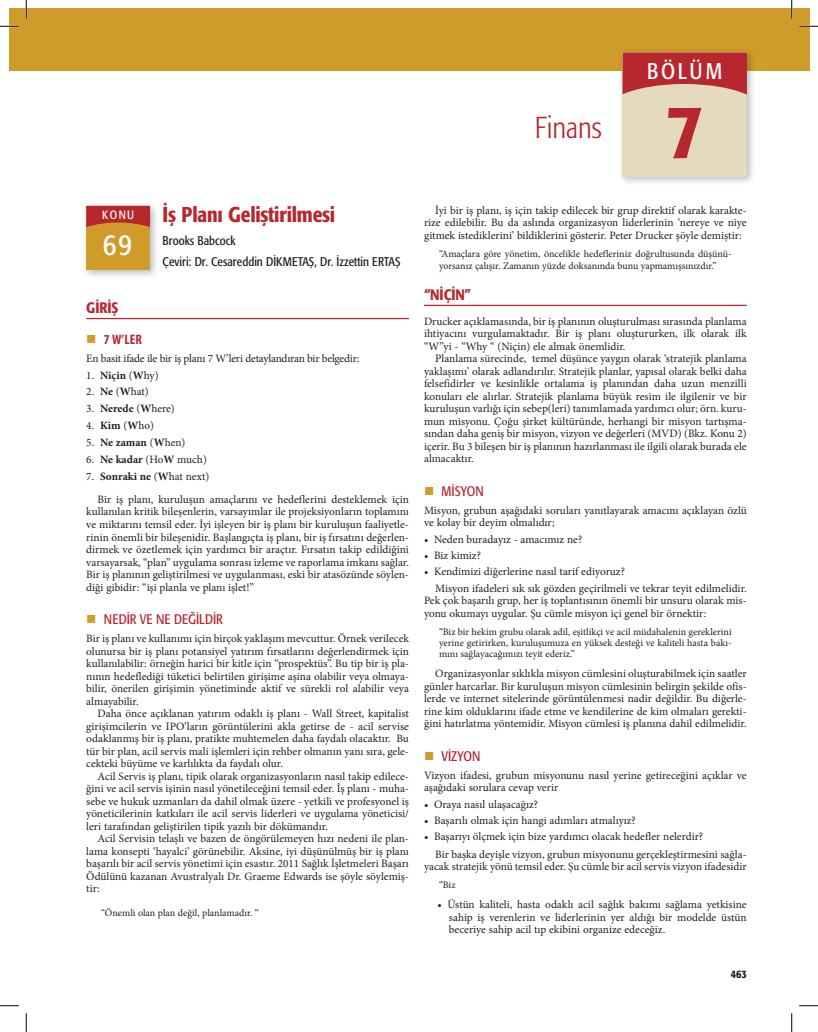
<style>
.page{position:relative;width:818px;height:1032px;background:#fff}
.page>*{position:absolute;margin:0;border:0;box-sizing:border-box;transform-origin:0 0}
.SN{font:500 condensed 77.5px "Formata";color:#b7282e}
.section_title{font:300 condensed 30px "Formata";color:#b7282e}
.chapter_number{font:condensed 30px "Formata";color:#fff}
.SO{font:condensed 22.5px "Formata";letter-spacing:.12em;color:#fff}
.chapter_title{font:500 condensed 21.25px "Formata";letter-spacing:-.01em;color:#b7282e}
.baslık_1{font:500 condensed 15px "Formata";color:#b7282e}
.t1{font:condensed 13.75px "Formata";color:#b7282e}
.t2{font:700 condensed 13.75px "Myriad Pro";color:#b7282e}
.chapter_author{font:condensed 12.5px "Formata";color:#231f20}
.t3{font:condensed 11.88px "Formata";color:#fff}
.paragraf{font:11.25px/12.5px "Minion Pro";color:#231f20;text-align:justify}
.text_first{font:11.25px "Minion Pro";letter-spacing:-.02em;color:#231f20}
.t4{font:700 11.25px "Minion Pro";letter-spacing:-.005em;color:#231f20}
.t5{font:500 condensed 11.25px "Formata";color:#231f20}
.giriş_cümlesi{font:10px/11.2px "Minion Pro";color:#231f20}
.s1{font-weight:700}
.s2{font-weight:400}
</style>
<div class="page">
<hr style="left:86px;top:318px;width:323px;height:1px;background:#b7282e">
<div style="left:9px;top:9px;width:800px;height:62px;background:#cf9b2a"></div>
<div style="left:618px;top:48px;width:138px;height:138px;background:#231f20;opacity:.3"></div>
<div style="left:622px;top:52px;width:125px;height:125px;background:#e6dabe"></div>
<svg style="left:622px;top:52px;width:125px;height:42px"></svg>
<div style="left:82px;top:201px;width:77px;height:78px;background:#231f20;opacity:.3"></div>
<div style="left:86px;top:206px;width:64px;height:63px;background:#cf9b2a"></div>
<svg style="left:86px;top:206px;width:64px;height:21px"></svg>
<hr style="left:424px;top:305px;width:322px;height:1px;background:#b7282e">
<svg style="left:0;top:25px;width:19px;height:2px"></svg>
<svg style="left:799px;top:25px;width:19px;height:2px"></svg>
<svg style="left:0;top:1005px;width:19px;height:1px"></svg>
<svg style="left:799px;top:1005px;width:19px;height:1px"></svg>
<svg style="left:25px;top:0;width:2px;height:19px"></svg>
<svg style="left:25px;top:1013px;width:2px;height:18px"></svg>
<svg style="left:790px;top:0;width:2px;height:19px"></svg>
<svg style="left:791px;top:1013px;width:1px;height:18px"></svg>
<p class="SO" style="left:647px;top:58px;width:77px">BÖLÜM</p>
<p class="section_title" style="left:535px;top:111px;width:68px">Finans</p>
<p class="SN" style="left:666px;top:84px;width:39px">7</p>
<p class="t3" style="left:102px;top:208px;width:33px">KONU</p>
<p class="chapter_number" style="left:103px;top:227px;width:31px">69</p>
<p class="chapter_title" style="left:162px;top:201px;width:174px">İş Planı Geliştirilmesi</p>
<p class="chapter_author" style="left:162px;top:234px;width:75px">Brooks Babcock</p>
<p class="chapter_author" style="left:162px;top:254px;width:239px">Çeviri: Dr. Cesareddin DİKMETAŞ, Dr. İzzettin ERTAŞ</p>
<p class="baslık_1" style="left:86px;top:298px;width:34px">GİRİŞ</p>
<p class="t2" style="left:104px;top:331px;width:40px">7 W’LER</p>
<p class="text_first" style="left:86px;top:351px;width:275px">En basit ifade ile bir iş planı 7 W’leri detaylandıran bir belgedir:</p>
<p class="paragraf" style="left:86px;top:368px;width:74px">1. <span class="s1">Niçin</span> (<span class="s1">W</span>hy)</p>
<p class="paragraf" style="left:86px;top:385px;width:64px">2. <span class="s1">Ne</span> (<span class="s1">W</span>hat)</p>
<p class="paragraf" style="left:86px;top:402px;width:90px">3. <span class="s1">Nerede</span> (<span class="s1">W</span>here)</p>
<p class="paragraf" style="left:86px;top:419px;width:69px">4. <span class="s1">Kim</span> (<span class="s1">W</span>ho)</p>
<p class="t4" style="left:86px;top:434px;width:101px"><span class="s2">5.</span> Ne zaman <span class="s2">(</span>W<span class="s2">hen)</span></p>
<p class="paragraf" style="left:86px;top:453px;width:122px">6. <span class="s1">Ne kadar</span> (Ho<span class="s1">W</span> much)</p>
<p class="paragraf" style="left:86px;top:470px;width:125px">7. <span class="s1">Sonraki ne</span> (<span class="s1">W</span>hat next)</p>
<p class="paragraf" style="left:86px;top:493px;width:324px;text-indent:11px">Bir iş planı, kuruluşun amaçlarını ve hedeflerini desteklemek için kullanılan kritik bileşenlerin, varsayımlar ile projeksiyonların toplamını ve miktarını temsil eder. İyi işleyen bir iş planı bir kuruluşun faaliyetle&shy;rinin önemli bir bileşenidir. Başlangıçta iş planı, bir iş fırsatını değerlen&shy;dirmek ve özetlemek için yardımcı bir araçtır. Fırsatın takip edildiğini varsayarsak, “plan’’ uygulama sonrası izleme ve raporlama imkanı sağlar.<br>Bir iş planının geliştirilmesi ve uygulanması, eski bir atasözünde söylen&shy;diği gibidir: “işi planla ve planı işlet!”</p>
<p class="t1" style="left:104px;top:611px;width:120px">NEDİR VE NE DEĞİLDİR</p>
<p class="paragraf" style="left:86px;top:632px;width:324px">Bir iş planı ve kullanımı için birçok yaklaşım mevcuttur. Örnek verilecek olunursa bir iş planı potansiyel yatırım fırsatlarını değerlendirmek için kullanılabilir: örneğin harici bir kitle için “prospektüs”. Bu tip bir iş pla&shy;nının hedeflediği tüketici belirtilen girişime aşina olabilir veya olmaya&shy;bilir, önerilen girişimin yönetiminde aktif ve sürekli rol alabilir veya almayabilir.</p>
<p class="paragraf" style="left:86px;top:707px;width:324px;text-indent:11px">Daha önce açıklanan yatırım odaklı iş planı - Wall Street, kapitalist girişimcilerin ve IPO’ların görüntülerini akla getirse de - acil servise odaklanmış bir iş planı, pratikte muhtemelen daha faydalı olacaktır. Bu tür bir plan, acil servis mali işlemleri için rehber olmanın yanı sıra, gele&shy;cekteki büyüme ve karlılıkta da faydalı olur.</p>
<p class="paragraf" style="left:86px;top:770px;width:324px;text-indent:11px">Acil Servis iş planı, tipik olarak organizasyonların nasıl takip edilece&shy;ğini ve acil servis işinin nasıl yönetileceğini temsil eder. İş planı - muha&shy;sebe ve hukuk uzmanları da dahil olmak üzere - yetkili ve profesyonel iş yöneticilerinin katkıları ile acil servis liderleri ve uygulama yöneticisi/ leri tarafından geliştirilen tipik yazılı bir dökümandır.</p>
<p class="paragraf" style="left:86px;top:832px;width:324px;text-indent:11px">Acil Servisin telaşlı ve bazen de öngörülemeyen hızı nedeni ile plan&shy;lama konsepti ‘hayalci’ görünebilir. Aksine, iyi düşünülmüş bir iş planı başarılı bir acil servis yönetimi için esastır. 2011 Sağlık İşletmeleri Başarı Ödülünü kazanan Avustralyalı Dr. Graeme Edwards ise şöyle söylemiş&shy;tir:</p>
<p class="giriş_cümlesi" style="left:101px;top:907px;width:159px">“Önemli olan plan değil, planlamadır. “</p>
<p class="paragraf" style="left:424px;top:204px;width:324px;text-indent:11px">İyi bir iş planı, iş için takip edilecek bir grup direktif olarak karakte&shy;rize edilebilir. Bu da aslında organizasyon liderlerinin ‘nereye ve niye gitmek istediklerini’ bildiklerini gösterir. Peter Drucker şöyle demiştir:</p>
<p class="giriş_cümlesi" style="left:439px;top:248px;width:294px">“Amaçlara göre yönetim, öncelikle hedefleriniz doğrultusunda düşünü&shy;yorsanız çalışır. Zamanın yüzde doksanında bunu yapmamışsınızdır.”</p>
<p class="baslık_1" style="left:424px;top:285px;width:49px">“NİÇİN”</p>
<p class="paragraf" style="left:424px;top:315px;width:324px">Drucker açıklamasında, bir iş planının oluşturulması sırasında planlama ihtiyacını vurgulamaktadır. Bir iş planı oluştururken, ilk olarak ilk “W”yi - “Why “ (Niçin) ele almak önemlidir.</p>
<p class="paragraf" style="left:424px;top:352px;width:324px;text-indent:11px">Planlama sürecinde, temel düşünce yaygın olarak ‘stratejik planlama yaklaşımı’ olarak adlandırılır. Stratejik planlar, yapısal olarak belki daha felsefidirler ve kesinlikle ortalama iş planından daha uzun menzilli konuları ele alırlar. Stratejik planlama büyük resim ile ilgilenir ve bir kuruluşun varlığı için sebep(leri) tanımlamada yardımcı olur; örn. kuru&shy;mun misyonu. Çoğu şirket kültüründe, herhangi bir misyon tartışma&shy;sından daha geniş bir misyon, vizyon ve değerleri (MVD) (Bkz. Konu 2) içerir. Bu 3 bileşen bir iş planının hazırlanması ile ilgili olarak burada ele alınacaktır.</p>
<p class="t1" style="left:441px;top:483px;width:44px">MİSYON</p>
<p class="paragraf" style="left:424px;top:504px;width:324px">Misyon, grubun aşağıdaki soruları yanıtlayarak amacını açıklayan özlü ve kolay bir deyim olmalıdır;</p>
<p class="paragraf" style="left:424px;top:533px;width:160px">• Neden buradayız - amacımız ne?</p>
<p class="paragraf" style="left:424px;top:549px;width:58px">• Biz kimiz?</p>
<p class="paragraf" style="left:424px;top:565px;width:202px">• Kendimizi diğerlerine nasıl tarif ediyoruz?</p>
<p class="paragraf" style="left:424px;top:581px;width:324px;text-indent:11px">Misyon ifadeleri sık sık gözden geçirilmeli ve tekrar teyit edilmelidir.<br>Pek çok başarılı grup, her iş toplantısının önemli bir unsuru olarak mis&shy;yonu okumayı uygular. Şu cümle misyon içi genel bir örnektir:</p>
<p class="giriş_cümlesi" style="left:439px;top:626px;width:294px;text-align:justify">“Biz bir hekim grubu olarak adil, eşitlikçi ve acil müdahalenin gereklerini yerine getirirken, kuruluşumuza en yüksek desteği ve kaliteli hasta bakı&shy;mını sağlayacağımızı teyit ederiz.”</p>
<p class="paragraf" style="left:424px;top:667px;width:324px;text-indent:11px">Organizasyonlar sıklıkla misyon cümlesini oluşturabilmek için saatler günler harcarlar. Bir kuruluşun misyon cümlesinin belirgin şekilde ofis&shy;lerde ve internet sitelerinde görüntülenmesi nadir değildir. Bu diğerle&shy;rine kim olduklarını ifade etme ve kendilerine de kim olmaları gerekti&shy;ğini hatırlatma yöntemidir. Misyon cümlesi iş planına dahil edilmelidir.</p>
<p class="t1" style="left:441px;top:747px;width:40px">VİZYON</p>
<p class="paragraf" style="left:424px;top:768px;width:324px">Vizyon ifadesi, grubun misyonunu nasıl yerine getireceğini açıklar ve aşağıdaki sorulara cevap verir</p>
<p class="paragraf" style="left:424px;top:797px;width:116px">• Oraya nasıl ulaşacağız?</p>
<p class="paragraf" style="left:424px;top:813px;width:213px">• Başarılı olmak için hangi adımları atmalıyız?</p>
<p class="paragraf" style="left:424px;top:830px;width:280px">• Başarıyı ölçmek için bize yardımcı olacak hedefler nelerdir?</p>
<p class="paragraf" style="left:424px;top:847px;width:324px;text-align:right">Bir başka deyişle vizyon, grubun misyonunu gerçekleştirmesini sağla&shy;yacak stratejik yönü temsil eder. Şu cümle bir acil servis vizyon ifadesidir</p>
<p class="giriş_cümlesi" style="left:439px;top:879px;width:18px">“Biz</p>
<p class="paragraf" style="left:449px;top:898px;width:299px;text-indent:-11px">• Üstün kaliteli, hasta odaklı acil sağlık bakımı sağlama yetkisine sahip iş verenlerin ve liderlerinin yer aldığı bir modelde üstün beceriye sahip acil tıp ekibini organize edeceğiz.</p>
<p class="t5" style="left:730px;top:967px;width:18px">463</p>
</div>
